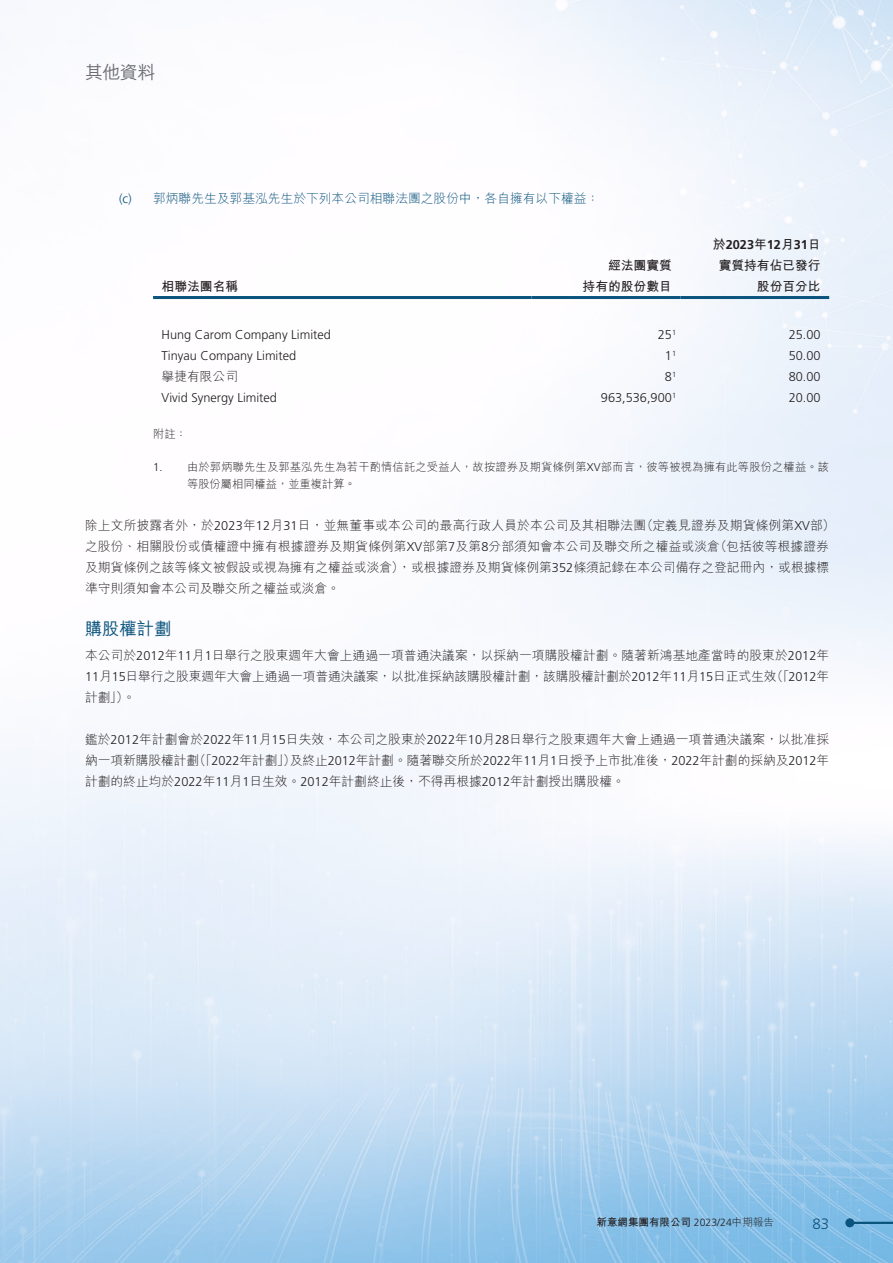
<style>
.page{position:relative;width:893px;height:1263px;background:#fff}
.page>*{position:absolute;margin:0;border:0;box-sizing:border-box;transform-origin:0 0}
.t1{font:500 18px "M Hei HK";color:#6c6d70}
.t2{font:500 17.25px "M Hei HK";color:#0a547d}
.t3{font:300 15px "Frutiger LT Std";color:#0a547d}
.t4{font:300 12.75px/21px "M Hei HK";letter-spacing:.005em;color:#231f20;text-align:justify}
.t5{font:300 12.75px "Frutiger LT Std";color:#231f20}
.t6{font:300 12.75px "M Hei HK";color:#0a547d}
.t7{font:700 12.75px/21px "M Hei HK";color:#231f20;text-align:right}
.t8{font:700 12.75px "Frutiger LT Std";color:#231f20}
.t9{font:300 11.25px/16.5px "M Hei HK";letter-spacing:.015em;color:#231f20}
.t10{font:700 10.5px "M Hei HK";color:#231f20}
.s1{font-family:"Frutiger LT Std"}
.s2{font-family:"M Hei HK"}
.s3{font-family:"Frutiger LT Std";font-weight:300}
.s4{font-weight:300}
</style>
<div class="page">
<img style="left:0;top:0;width:893px;height:1263px">
<hr style="left:153px;top:296px;width:378px;height:3px;background:#0a547d">
<hr style="left:531px;top:296px;width:149px;height:3px;background:#0a547d">
<hr style="left:680px;top:296px;width:149px;height:3px;background:#0a547d">
<hr style="left:850px;top:1222px;width:43px;height:2px;background:#0a547d">
<div style="left:845px;top:1218px;width:9px;height:9px;background:#0a547d;border-radius:50%"></div>
<h1 class="t1" style="left:85px;top:59px;width:72px">其他資料</h1>
<p class="t6" style="left:119px;top:189px;width:482px"><span class="s1">(c)</span> 郭炳聯先生及郭基泓先生於下列本公司相聯法團之股份中，各自擁有以下權益：</p>
<p class="t7" style="left:162px;top:275px;width:78px">相聯法團名稱</p>
<p class="t7" style="left:583px;top:254px;width:91px">經法團實質<br>持有的股份數目</p>
<p class="t8" style="left:713px;top:237px;width:109px"><span class="s2">於</span>2023<span class="s2">年</span>12<span class="s2">月</span>31<span class="s2">日</span></p>
<p class="t7" style="left:719px;top:254px;width:103px">實質持有佔已發行股份百分比</p>
<p class="t5" style="left:162px;top:328px;width:171px">Hung Carom Company Limited</p>
<p class="t5" style="left:658px;top:328px;width:20px">25<sup>1</sup></p>
<p class="t5" style="left:789px;top:328px;width:33px">25.00</p>
<p class="t5" style="left:162px;top:349px;width:136px">Tinyau Company Limited</p>
<p class="t5" style="left:665px;top:349px;width:13px">1<sup>1</sup></p>
<p class="t5" style="left:789px;top:349px;width:33px">50.00</p>
<p class="t4" style="left:162px;top:366px;width:78px">擧捷有限公司</p>
<p class="t5" style="left:665px;top:370px;width:13px">8<sup>1</sup></p>
<p class="t5" style="left:789px;top:370px;width:33px">80.00</p>
<p class="t5" style="left:162px;top:391px;width:117px">Vivid Synergy Limited</p>
<p class="t5" style="left:601px;top:391px;width:77px">963,536,900<sup>1</sup></p>
<p class="t5" style="left:789px;top:391px;width:33px">20.00</p>
<p class="t9" style="left:153px;top:425px;width:35px">附註：</p>
<p class="t9" style="left:187px;top:458px;width:643px;text-indent:-34px"><span class="s1">1.</span> 由於郭炳聯先生及郭基泓先生為若干酌情信託之受益人，故按證券及期貨條例第<span class="s1">XV</span>部而言，彼等被視為擁有此等股份之權益。該等股份屬相同權益，並重複計算。</p>
<p class="t4" style="left:85px;top:514px;width:751px;text-align:left">除上文所披露者外，於<span class="s1">2023</span>年<span class="s1">12</span>月<span class="s1">31</span>日，並無董事或本公司的最高行政人員於本公司及其相聯法團（定義見證券及期貨條例第<span class="s1">XV</span>部）之股份、相關股份或債權證中擁有根據證券及期貨條例第<span class="s1">XV</span>部第<span class="s1">7</span>及第<span class="s1">8</span>分部須知會本公司及聯交所之權益或淡倉（包括彼等根據證券及期貨條例之該等條文被假設或視為擁有之權益或淡倉），或根據證券及期貨條例第<span class="s1">352</span>條須記錄在本公司備存之登記冊內，或根據標準守則須知會本公司及聯交所之權益或淡倉。</p>
<h2 class="t2" style="left:85px;top:616px;width:88px">購股權計劃</h2>
<p class="t4" style="left:85px;top:644px;width:746px">本公司於<span class="s1">2012</span>年<span class="s1">11</span>月<span class="s1">1</span>日舉行之股東週年大會上通過一項普通決議案，以採納一項購股權計劃。隨著新鴻基地產當時的股東於<span class="s1">2012</span>年<span class="s1">11</span>月<span class="s1">15</span>日舉行之股東週年大會上通過一項普通決議案，以批准採納該購股權計劃，該購股權計劃於<span class="s1">2012</span>年<span class="s1">11</span>月<span class="s1">15</span>日正式生效（「<span class="s1">2012</span>年計劃」）。</p>
<p class="t4" style="left:85px;top:728px;width:746px">鑑於<span class="s1">2012</span>年計劃會於<span class="s1">2022</span>年<span class="s1">11</span>月<span class="s1">15</span>日失效，本公司之股東於<span class="s1">2022</span>年<span class="s1">10</span>月<span class="s1">28</span>日舉行之股東週年大會上通過一項普通決議案，以批准採納一項新購股權計劃（「<span class="s1">2022</span>年計劃」）及終止<span class="s1">2012</span>年計劃。隨著聯交所於<span class="s1">2022</span>年<span class="s1">11</span>月<span class="s1">1</span>日授予上市批准後，<span class="s1">2022</span>年計劃的採納及<span class="s1">2012</span>年計劃的終止均於<span class="s1">2022</span>年<span class="s1">11</span>月<span class="s1">1</span>日生效。<span class="s1">2012</span>年計劃終止後，不得再根據<span class="s1">2012</span>年計劃授出購股權。</p>
<p class="t10" style="left:596px;top:1214px;width:179px">新意網集團有限公司 <span class="s3">2023/24</span><span class="s4">中期報告</span></p>
<p class="t3" style="left:812px;top:1215px;width:18px">83</p>
</div>
